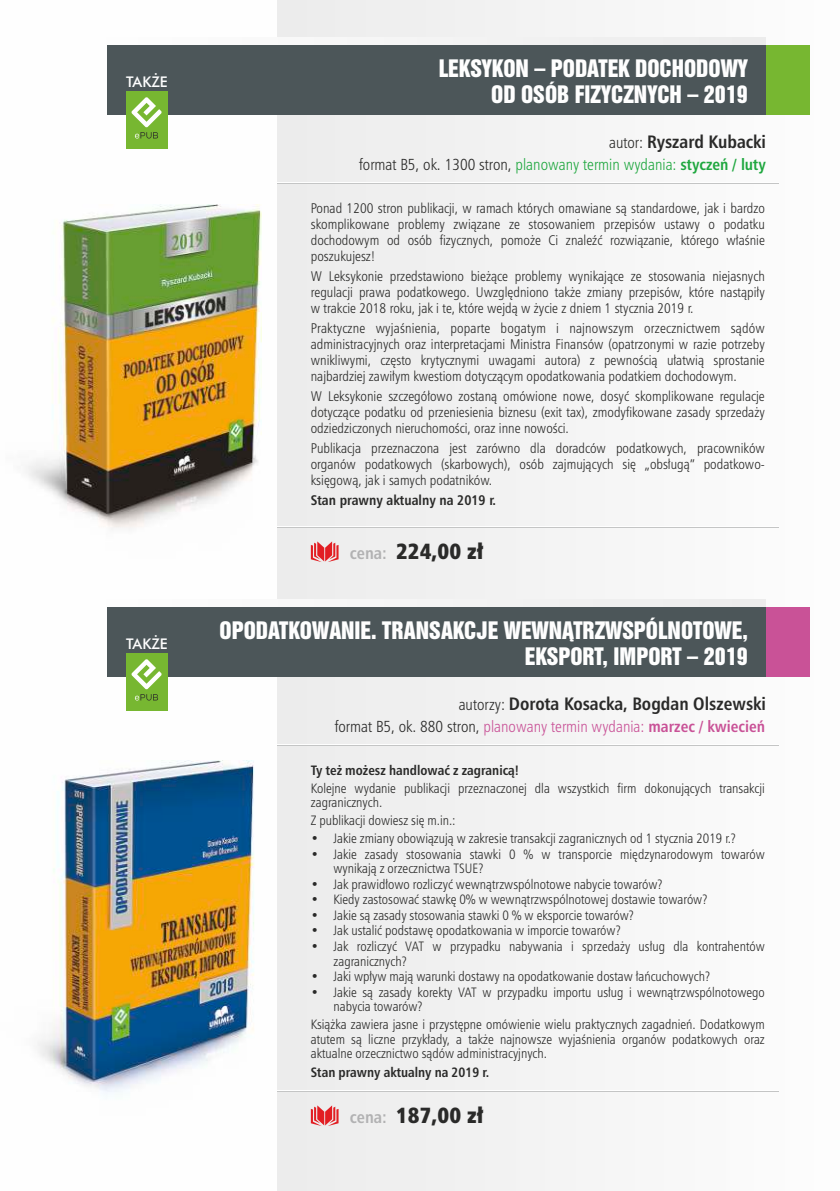
<style>
.page{position:relative;width:840px;height:1191px;background:#fff}
.page>*{position:absolute;margin:0;border:0;box-sizing:border-box;transform-origin:0 0}
.t1{font:22px/25.4px "Swis 921 EU";color:#fefefe;text-align:right}
.t2{font:22px "Humnst 777 X Blk Cn EU";color:#2a2a29}
.t3{font:700 18px "Humnst 777 Cn EU";color:#2a2a29}
.t4{font:16px "Humnst 777 Lt Cn EU";color:#c95297}
.t5{font:16px "Humnst 777 Lt Cn EU";color:#1fa73f}
.t6{font:14.8px "Futura Md EU Normal";color:#fefefe}
.t7{font:14px/16px "Humnst 777 Lt Cn EU";color:#2a2a29;text-align:justify}
.t8{font:700 14px "Humnst 777 Cn EU";color:#2a2a29}
.t9{font:13.6px/14.6px "Humnst 777 Lt Cn EU";color:#2a2a29}
.t10{font:700 13.6px "Humnst 777 Cn EU";color:#2a2a29}
.s1{font-family:"Humnst 777 Lt Cn EU";font-weight:400;font-size:16px}
.s2{color:#2a2a29}
.s3{font-family:"Humnst 777 Cn EU";font-weight:700}
.s4{font-family:"Humnst 777 Cn EU";font-weight:700;font-size:17px;color:#b2b2b3}
</style>
<div class="page">
<img style="left:26px;top:204px;width:236px;height:325px">
<img style="left:37px;top:760px;width:217px;height:334px">
<div style="left:277px;top:0;width:562px;height:1191px;background:#f4f4f4"></div>
<div style="left:107px;top:599px;width:658px;height:53px;background:#f4f4f4"></div>
<div style="left:765px;top:607px;width:44px;height:70px;background:#c95297"></div>
<hr style="left:277px;top:745px;width:501px;height:1px;background:#c4c5c5">
<hr style="left:277px;top:744px;width:501px;height:1px;background:#fefefe">
<hr style="left:277px;top:1091px;width:501px;height:1px;background:#c4c5c5">
<hr style="left:277px;top:1090px;width:501px;height:1px;background:#fefefe">
<hr style="left:277px;top:183px;width:501px;height:1px;background:#c4c5c5">
<hr style="left:277px;top:182px;width:501px;height:1px;background:#fefefe">
<hr style="left:277px;top:527px;width:501px;height:1px;background:#c4c5c5">
<hr style="left:277px;top:526px;width:501px;height:1px;background:#fefefe">
<svg style="left:311px;top:541px;width:27px;height:21px"></svg>
<svg style="left:311px;top:1105px;width:27px;height:21px"></svg>
<div style="left:107px;top:607px;width:658px;height:70px;background:#4c5659"></div>
<div style="left:107px;top:37px;width:658px;height:53px;background:#f4f4f4"></div>
<div style="left:765px;top:45px;width:44px;height:70px;background:#77b731"></div>
<div style="left:107px;top:45px;width:658px;height:70px;background:#4c5659"></div>
<div style="left:126px;top:653px;width:41px;height:58px;background:#77b731"></div>
<svg style="left:131px;top:659px;width:31px;height:41px"></svg>
<div style="left:126px;top:92px;width:41px;height:57px;background:#77b731"></div>
<svg style="left:131px;top:97px;width:31px;height:42px"></svg>
<p class="t6" style="left:126px;top:76px;width:43px">TAKŻE</p>
<p class="t6" style="left:126px;top:638px;width:43px">TAKŻE</p>
<h1 class="t1" style="left:438px;top:57px;width:310px">LEKSYKON – PODATEK DOCHODOWY<br>OD OSÓB FIZYCZNYCH – 2019</h1>
<p class="t3" style="left:608px;top:134px;width:158px"><span class="s1">autor:</span> Ryszard Kubacki</p>
<p class="t5" style="left:359px;top:158px;width:408px"><span class="s2">format B5, ok. 1300 stron,</span> planowany termin wydania: <span class="s3">styczeń / luty</span></p>
<p class="t7" style="left:311px;top:202px;width:455px">Ponad 1200 stron publikacji, w ramach których omawiane są standardowe, jak i bardzo skomplikowane problemy związane ze stosowaniem przepisów ustawy o podatku dochodowym od osób fizycznych, pomoże Ci znaleźć rozwiązanie, którego właśnie poszukujesz!</p>
<p class="t7" style="left:310px;top:269px;width:455px">W Leksykonie przedstawiono bieżące problemy wynikające ze stosowania niejasnych regulacji prawa podatkowego. Uwzględniono także zmiany przepisów, które nastąpiły w trakcie 2018 roku, jak i te, które wejdą w życie z dniem 1 stycznia 2019 r.</p>
<p class="t7" style="left:310px;top:321px;width:455px">Praktyczne wyjaśnienia, poparte bogatym i najnowszym orzecznictwem sądów administracyjnych oraz interpretacjami Ministra Finansów (opatrzonymi w razie potrzeby wnikliwymi, często krytycznymi uwagami autora) z pewnością ułatwią sprostanie najbardziej zawiłym kwestiom dotyczącym opodatkowania podatkiem dochodowym.</p>
<p class="t7" style="left:310px;top:389px;width:455px">W Leksykonie szczegółowo zostaną omówione nowe, dosyć skomplikowane regulacje dotyczące podatku od przeniesienia biznesu (exit tax), zmodyfikowane zasady sprzedaży odziedziczonych nieruchomości, oraz inne nowości.</p>
<p class="t7" style="left:310px;top:441px;width:455px">Publikacja przeznaczona jest zarówno dla doradców podatkowych, pracowników organów podatkowych (skarbowych), osób zajmujących się „obsługą” podatkowo&shy;księgową, jak i samych podatników.</p>
<p class="t8" style="left:310px;top:495px;width:187px">Stan prawny aktualny na 2019 r.</p>
<h1 class="t2" style="left:350px;top:542px;width:135px"><span class="s4">cena:</span> 224,00 zł</h1>
<h1 class="t1" style="left:219px;top:619px;width:529px">OPODATKOWANIE. TRANSAKCJE WEWNĄTRZWSPÓLNOTOWE,<br>EKSPORT, IMPORT – 2019</h1>
<p class="t3" style="left:458px;top:696px;width:308px"><span class="s1">autorzy:</span> Dorota Kosacka, Bogdan Olszewski</p>
<p class="t4" style="left:334px;top:720px;width:431px"><span class="s2">format B5, ok. 880 stron,</span> planowany termin wydania: <span class="s3">marzec / kwiecień</span></p>
<p class="t10" style="left:311px;top:764px;width:210px">Ty też możesz handlować z zagranicą!</p>
<p class="t9" style="left:311px;top:782px;width:455px">Kolejne wydanie publikacji przeznaczonej dla wszystkich firm dokonujących transakcji zagranicznych.</p>
<p class="t9" style="left:311px;top:814px;width:146px">Z publikacji dowiesz się m.in.:</p>
<p class="t9" style="left:311px;top:832px;width:426px">• Jakie zmiany obowiązują w zakresie transakcji zagranicznych od 1 stycznia 2019 r.?</p>
<p class="t9" style="left:333px;top:848px;width:432px;text-indent:-23px">• Jakie zasady stosowania stawki 0 % w transporcie międzynarodowym towarów wynikają z orzecznictwa TSUE?</p>
<p class="t9" style="left:311px;top:878px;width:353px">• Jak prawidłowo rozliczyć wewnątrzwspólnotowe nabycie towarów?</p>
<p class="t9" style="left:310px;top:893px;width:398px">• Kiedy zastosować stawkę 0% w wewnątrzwspólnotowej dostawie towarów?</p>
<p class="t9" style="left:310px;top:909px;width:324px">• Jakie są zasady stosowania stawki 0 % w eksporcie towarów?</p>
<p class="t9" style="left:310px;top:924px;width:311px">• Jak ustalić podstawę opodatkowania w imporcie towarów?</p>
<p class="t9" style="left:333px;top:940px;width:432px;text-indent:-23px">• Jak rozliczyć VAT w przypadku nabywania i sprzedaży usług dla kontrahentów zagranicznych?</p>
<p class="t9" style="left:310px;top:970px;width:400px">• Jaki wpływ mają warunki dostawy na opodatkowanie dostaw łańcuchowych?</p>
<p class="t9" style="left:333px;top:985px;width:432px;text-indent:-23px">• Jakie są zasady korekty VAT w przypadku importu usług i wewnątrzwspólnotowego nabycia towarów?</p>
<p class="t9" style="left:310px;top:1018px;width:455px;text-align:justify">Książka zawiera jasne i przystępne omówienie wielu praktycznych zagadnień. Dodatkowym atutem są liczne przykłady, a także najnowsze wyjaśnienia organów podatkowych oraz aktualne orzecznictwo sądów administracyjnych.</p>
<p class="t10" style="left:310px;top:1066px;width:180px">Stan prawny aktualny na 2019 r.</p>
<h1 class="t2" style="left:350px;top:1106px;width:135px"><span class="s4">cena:</span> 187,00 zł</h1>
</div>
